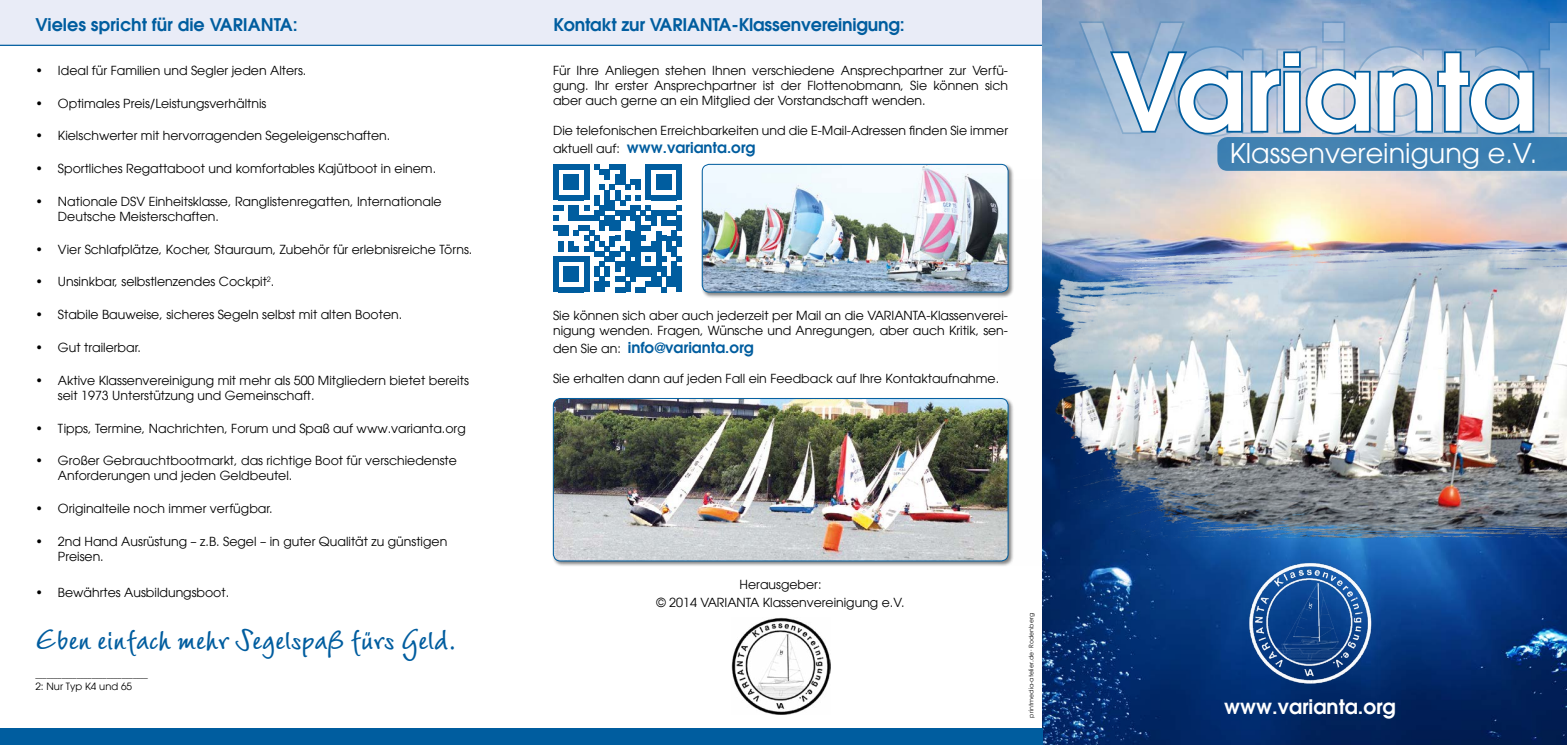
<style>
.page{position:relative;width:1567px;height:745px;background:#fff}
.page>*{position:absolute;margin:0;border:0;box-sizing:border-box;transform-origin:0 0}
.t1{font:600 147.5px "Avant Garde LT";color:#fff}
.t2{font:600 104.75px "Avant Garde LT";color:#fff}
.t3{font:700 35px "LT Wiesbaden Swing";color:#005d9f}
.t4{font:27.12px "Avant Garde LT";color:#fff}
.t5{font:600 20px "Avant Garde LT";color:#fff}
.t6{font:600 17.5px "Avant Garde LT";letter-spacing:-.01em;color:#005d9f}
.t7{font:600 15px "Avant Garde LT";color:#005d9f}
.t8{font:12.5px/15px "Avant Garde LT";color:#000}
.t9{font:10px "Avant Garde LT";color:#000}
.t10{font:7.5px "Avant Garde LT";color:#000}
.t11{font:6.25px "Century Gothic";letter-spacing:.01em;color:#000}
.s1{font-weight:400;font-size:12.5px;color:#000}
</style>
<div class="page">
<div style="left:0;top:0;width:1042px;height:45px;background:#e9ecf7"></div>
<hr style="left:0;top:45px;width:1042px;height:1px;background:#005d9f">
<img style="left:1042px;top:0;width:524px;height:744px">
<img style="left:731px;top:617px;width:99px;height:97px">
<svg style="left:1075px;top:20px;width:491px;height:151px;background:#7ba2c7"></svg>
<img style="left:1242px;top:564px;width:135px;height:123px">
<div style="left:552px;top:397px;width:462px;height:169px;background:#000;opacity:.5"></div>
<img style="left:553px;top:398px;width:444px;height:162px">
<div style="left:553px;top:398px;width:455px;height:163px;border:1px solid #005d9f;border-radius:7px"></div>
<div style="left:0;top:728px;width:1042px;height:16px;background:#005d9f"></div>
<img style="left:997px;top:179px;width:569px;height:385px">
<div style="left:553px;top:256px;width:5px;height:36px;background:#005d9f"></div>
<div style="left:563px;top:266px;width:5px;height:16px;background:#005d9f"></div>
<div style="left:568px;top:266px;width:5px;height:16px;background:#005d9f"></div>
<div style="left:573px;top:266px;width:6px;height:16px;background:#005d9f"></div>
<svg style="left:558px;top:287px;width:26px;height:5px"></svg>
<div style="left:584px;top:256px;width:5px;height:36px;background:#005d9f"></div>
<div style="left:594px;top:266px;width:5px;height:10px;background:#005d9f"></div>
<div style="left:594px;top:282px;width:5px;height:10px;background:#005d9f"></div>
<div style="left:599px;top:276px;width:5px;height:16px;background:#005d9f"></div>
<div style="left:604px;top:266px;width:5px;height:10px;background:#005d9f"></div>
<svg style="left:604px;top:282px;width:5px;height:5px"></svg>
<div style="left:615px;top:261px;width:5px;height:10px;background:#005d9f"></div>
<svg style="left:615px;top:276px;width:10px;height:16px"></svg>
<div style="left:625px;top:251px;width:5px;height:25px;background:#005d9f"></div>
<div style="left:625px;top:282px;width:5px;height:10px;background:#005d9f"></div>
<div style="left:630px;top:261px;width:5px;height:21px;background:#005d9f"></div>
<div style="left:635px;top:215px;width:5px;height:61px;background:#005d9f"></div>
<div style="left:640px;top:266px;width:6px;height:10px;background:#005d9f"></div>
<div style="left:646px;top:266px;width:5px;height:10px;background:#005d9f"></div>
<svg style="left:635px;top:282px;width:16px;height:10px"></svg>
<div style="left:651px;top:266px;width:5px;height:21px;background:#005d9f"></div>
<div style="left:656px;top:231px;width:5px;height:40px;background:#005d9f"></div>
<div style="left:656px;top:276px;width:5px;height:11px;background:#005d9f"></div>
<div style="left:661px;top:266px;width:5px;height:10px;background:#005d9f"></div>
<svg style="left:661px;top:287px;width:5px;height:5px"></svg>
<div style="left:666px;top:276px;width:5px;height:11px;background:#005d9f"></div>
<div style="left:671px;top:261px;width:5px;height:26px;background:#005d9f"></div>
<svg style="left:553px;top:164px;width:129px;height:102px"></svg>
<div style="left:676px;top:266px;width:6px;height:26px;background:#005d9f"></div>
<div style="left:701px;top:163px;width:313px;height:135px;background:#000;opacity:.5"></div>
<img style="left:702px;top:164px;width:306px;height:128px">
<div style="left:702px;top:164px;width:306px;height:128px;border:1px solid #005d9f;border-radius:7px"></div>
<h3 class="t6" style="left:35px;top:13px;width:264px">Vieles spricht für die VARIANTA:</h3>
<p class="t8" style="left:35px;top:63px;width:272px">• Ideal für Familien und Segler jeden Alters.</p>
<p class="t8" style="left:35px;top:95px;width:232px">• Optimales Preis/Leistungsverhältnis</p>
<p class="t8" style="left:35px;top:128px;width:356px">• Kielschwerter mit hervorragenden Segeleigenschaften.</p>
<p class="t8" style="left:35px;top:161px;width:402px">• Sportliches Regattaboot und komfortables Kajütboot in einem.</p>
<p class="t8" style="left:58px;top:194px;width:385px;text-indent:-23px">• Nationale DSV Einheitsklasse, Ranglistenregatten, Internationale<br>Deutsche Meisterschaften.</p>
<p class="t8" style="left:35px;top:241px;width:438px">• Vier Schlafplätze, Kocher, Stauraum, Zubehör für erlebnisreiche Törns.</p>
<p class="t8" style="left:35px;top:274px;width:240px">• Unsinkbar, selbstlenzendes Cockpit<sup>2</sup>.</p>
<p class="t8" style="left:35px;top:307px;width:368px">• Stabile Bauweise, sicheres Segeln selbst mit alten Booten.</p>
<p class="t8" style="left:35px;top:339px;width:107px">• Gut trailerbar.</p>
<p class="t8" style="left:58px;top:372px;width:412px;text-indent:-22px">• Aktive Klassenvereinigung mit mehr als 500 Mitgliedern bietet bereits seit 1973 Unterstützung und Gemeinschaft.</p>
<p class="t8" style="left:35px;top:420px;width:432px">• Tipps, Termine, Nachrichten, Forum und Spaß auf www.varianta.org</p>
<p class="t8" style="left:58px;top:453px;width:400px;text-indent:-22px">• Großer Gebrauchtbootmarkt, das richtige Boot für verschiedenste<br>Anforderungen und jeden Geldbeutel.</p>
<p class="t8" style="left:35px;top:500px;width:239px">• Originalteile noch immer verfügbar.</p>
<p class="t8" style="left:58px;top:533px;width:391px;text-indent:-22px">• 2nd Hand Ausrüstung – z.B. Segel – in guter Qualität zu günstigen<br>Preisen.</p>
<p class="t8" style="left:35px;top:584px;width:195px">• Bewährtes Ausbildungsboot.</p>
<h3 class="t3" style="left:35px;top:615px;width:422px">Eben einfach mehr Segelspaß fürs Geld.</h3>
<p class="t10" style="left:35px;top:670px;width:114px">______________________________</p>
<p class="t9" style="left:35px;top:680px;width:98px">2: Nur Typ K4 und 65</p>
<h3 class="t6" style="left:553px;top:13px;width:353px">Kontakt zur VARIANTA-Klassenvereinigung:</h3>
<p class="t8" style="left:553px;top:63px;width:456px;text-align:justify">Für Ihre Anliegen stehen Ihnen verschiedene Ansprechpartner zur Verfü&shy;gung. Ihr erster Ansprechpartner ist der Flottenobmann, Sie können sich aber auch gerne an ein Mitglied der Vorstandschaft wenden.</p>
<p class="t8" style="left:553px;top:123px;width:456px">Die telefonischen Erreichbarkeiten und die E-Mail-Adressen finden Sie immer</p>
<p class="t7" style="left:553px;top:138px;width:204px"><span class="s1">aktuell auf:</span> www.varianta.org</p>
<p class="t8" style="left:553px;top:307px;width:456px">Sie können sich aber auch jederzeit per Mail an die VARIANTA-Klassenverei&shy;nigung wenden. Fragen, Wünsche und Anregungen, aber auch Kritik, sen-</p>
<p class="t7" style="left:553px;top:337px;width:202px"><span class="s1">den Sie an:</span> info@varianta.org</p>
<p class="t8" style="left:553px;top:370px;width:447px">Sie erhalten dann auf jeden Fall ein Feedback auf Ihre Kontaktaufnahme.</p>
<h1 class="t1" style="left:1079px;top:-18px;width:503px">Variant</h1>
<h2 class="t2" style="left:1111px;top:24px;width:427px">Varianta</h2>
<h3 class="t4" style="left:1229px;top:137px;width:309px">Klassenvereinigung e.V.</h3>
<p class="t8" style="left:656px;top:574px;width:250px;line-height:18.5px;text-align:center">Herausgeber:<br>© 2014 VARIANTA Klassenvereinigung e.V.</p>
<p class="t11" style="left:1026px;top:717px;width:106px;rotate:-90deg">printmedia-atelier.de· Rodenberg</p>
<h3 class="t5" style="left:1224px;top:692px;width:173px">www.varianta.org</h3>
</div>
